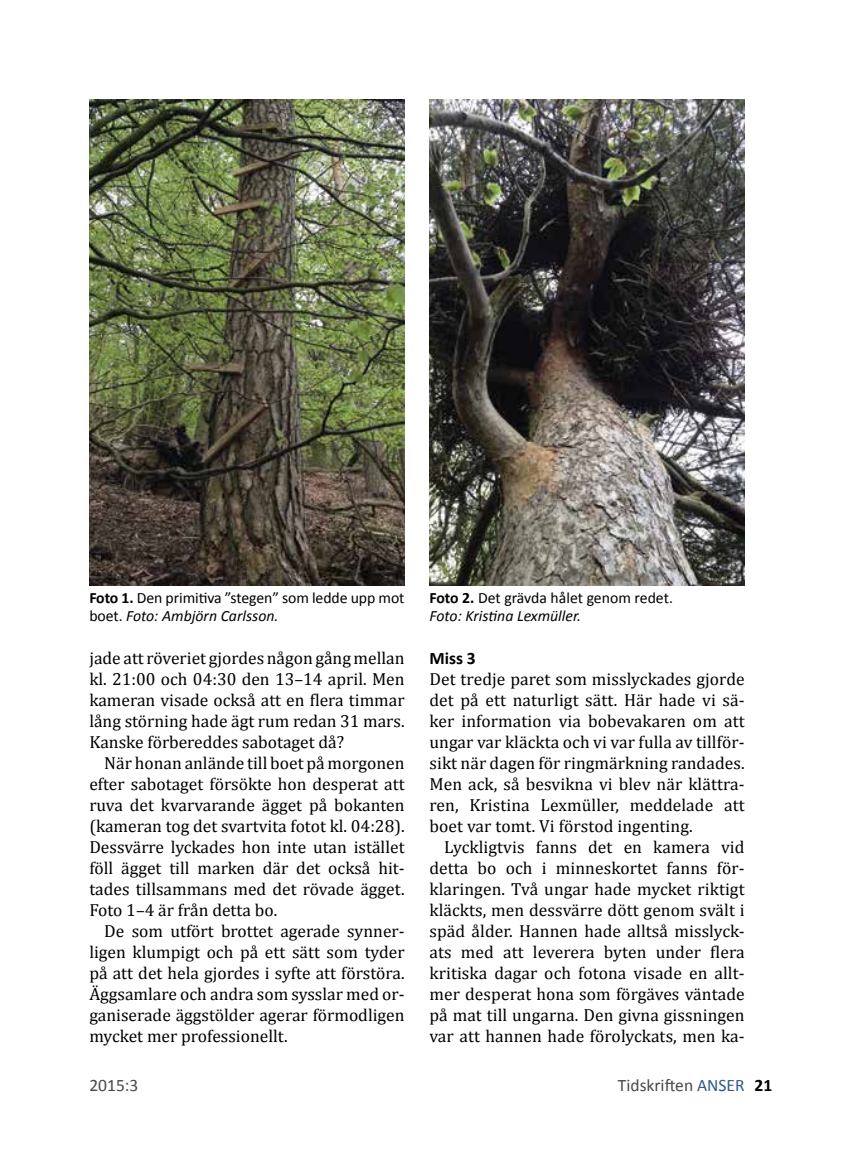
<style>
.page{position:relative;width:844px;height:1166px;background:#fff}
.page>*{position:absolute;margin:0;border:0;box-sizing:border-box;transform-origin:0 0}
.t1{font:17.5px/21px "Cambria";color:#000;text-align:justify}
.t2{font:17.5px "Calibri";color:#484848}
.t3{font:700 17.5px "Calibri";color:#000}
.t4{font:15.75px/17.5px "Calibri";letter-spacing:-.005em;color:#000}
.s1{font-weight:700}
.s2{font-style:italic}
.s3{color:#30588c}
.s4{font-weight:700;color:#000}
</style>
<div class="page">
<img style="left:89px;top:99px;width:315px;height:486px">
<img style="left:429px;top:99px;width:315px;height:486px">
<p class="t4" style="left:89px;top:589px;width:316px"><span class="s1">Foto 1.</span> Den primitiva ”stegen” som ledde upp mot boet. <span class="s2">Foto: Ambjörn Carlsson.</span></p>
<p class="t4" style="left:429px;top:589px;width:245px"><span class="s1">Foto 2.</span> Det grävda hålet genom redet.<br><span class="s2">Foto: Kristina Lexmüller.</span></p>
<p class="t1" style="left:89px;top:647px;width:316px">jade att röveriet gjordes någon gång mellan kl. 21:00 och 04:30 den 13–14 april. Men kameran visade också att en flera timmar lång störning hade ägt rum redan 31 mars.<br>Kanske förbereddes sabotaget då?</p>
<p class="t1" style="left:89px;top:752px;width:317px;text-indent:15px">När honan anlände till boet på morgonen efter sabotaget försökte hon desperat att ruva det kvarvarande ägget på bokanten (kameran tog det svartvita fotot kl. 04:28).<br>Dessvärre lyckades hon inte utan istället föll ägget till marken där det också hit&shy;tades tillsammans med det rövade ägget.<br>Foto 1–4 är från detta bo.</p>
<p class="t1" style="left:89px;top:920px;width:316px;text-indent:15px">De som utfört brottet agerade synner&shy;ligen klumpigt och på ett sätt som tyder på att det hela gjordes i syfte att förstöra.<br>Äggsamlare och andra som sysslar med or&shy;ganiserade äggstölder agerar förmodligen mycket mer professionellt.</p>
<p class="t3" style="left:429px;top:647px;width:48px">Miss 3</p>
<p class="t1" style="left:429px;top:668px;width:317px">Det tredje paret som misslyckades gjorde det på ett naturligt sätt. Här hade vi sä&shy;ker information via bobevakaren om att ungar var kläckta och vi var fulla av tillför&shy;sikt när dagen för ringmärkning randades.<br>Men ack, så besvikna vi blev när klättra&shy;ren, Kristina Lexmüller, meddelade att boet var tomt. Vi förstod ingenting.</p>
<p class="t1" style="left:429px;top:836px;width:317px;text-indent:15px">Lyckligtvis fanns det en kamera vid detta bo och i minneskortet fanns för&shy;klaringen. Två ungar hade mycket riktigt kläckts, men dessvärre dött genom svält i späd ålder. Hannen hade alltså misslyck&shy;ats med att leverera byten under flera kritiska dagar och fotona visade en allt&shy;mer desperat hona som förgäves väntade på mat till ungarna. Den givna gissningen var att hannen hade förolyckats, men ka-</p>
<p class="t2" style="left:89px;top:1074px;width:51px">2015:3</p>
<p class="t2" style="left:617px;top:1074px;width:156px">Tidskriften <span class="s3">ANSER</span> <span class="s4">21</span></p>
</div>
